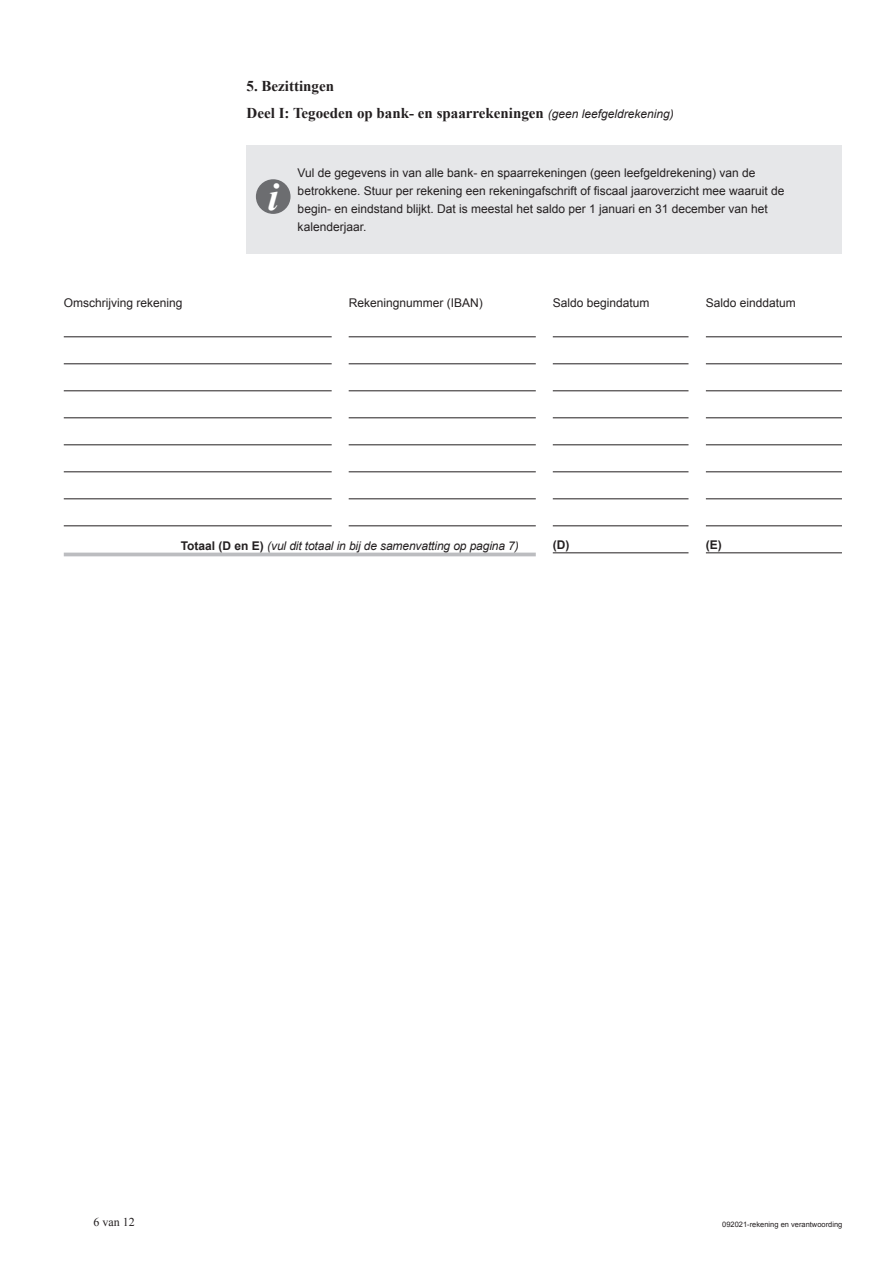
<style>
.page{position:relative;width:893px;height:1263px;background:#fff}
.page>*{position:absolute;margin:0;border:0;box-sizing:border-box;transform-origin:0 0}
.t1{font:italic 700 39px "Times New Roman";color:#fff}
.Tussenkop_Times{font:700 15px "Times New Roman";color:#231f20}
.kader_tekst{font:12px/18px "Arial";color:#231f20}
.vraag_rechtslijnend{font:italic 12px "Arial";letter-spacing:-.01em;color:#231f20}
.t2{font:12px "Times New Roman";color:#231f20}
.t3{font:700 12px "Arial";color:#231f20}
.t4{font:7.5px "Arial";color:#231f20}
.s1{font-family:"Arial";font-weight:400;font-style:italic;font-size:12px}
.s2{font-weight:700;font-style:normal}
</style>
<div class="page">
<hr style="left:706px;top:337px;width:136px;height:1px;background:#231f20">
<hr style="left:706px;top:364px;width:136px;height:1px;background:#231f20">
<hr style="left:706px;top:391px;width:136px;height:1px;background:#231f20">
<hr style="left:706px;top:418px;width:136px;height:1px;background:#231f20">
<hr style="left:706px;top:445px;width:136px;height:1px;background:#231f20">
<hr style="left:706px;top:472px;width:136px;height:1px;background:#231f20">
<hr style="left:706px;top:499px;width:136px;height:1px;background:#231f20">
<hr style="left:706px;top:526px;width:136px;height:1px;background:#231f20">
<hr style="left:706px;top:553px;width:136px;height:1px;background:#231f20">
<hr style="left:553px;top:337px;width:135px;height:1px;background:#231f20">
<hr style="left:553px;top:364px;width:135px;height:1px;background:#231f20">
<hr style="left:553px;top:391px;width:135px;height:1px;background:#231f20">
<hr style="left:553px;top:418px;width:135px;height:1px;background:#231f20">
<hr style="left:553px;top:445px;width:135px;height:1px;background:#231f20">
<hr style="left:553px;top:472px;width:135px;height:1px;background:#231f20">
<hr style="left:553px;top:499px;width:135px;height:1px;background:#231f20">
<hr style="left:553px;top:526px;width:135px;height:1px;background:#231f20">
<hr style="left:553px;top:553px;width:135px;height:1px;background:#231f20">
<hr style="left:349px;top:337px;width:187px;height:1px;background:#231f20">
<hr style="left:349px;top:364px;width:187px;height:1px;background:#231f20">
<hr style="left:349px;top:391px;width:187px;height:1px;background:#231f20">
<hr style="left:349px;top:418px;width:187px;height:1px;background:#231f20">
<hr style="left:349px;top:445px;width:187px;height:1px;background:#231f20">
<hr style="left:349px;top:472px;width:187px;height:1px;background:#231f20">
<hr style="left:349px;top:499px;width:187px;height:1px;background:#231f20">
<hr style="left:349px;top:526px;width:187px;height:1px;background:#231f20">
<hr style="left:64px;top:337px;width:268px;height:1px;background:#231f20">
<hr style="left:64px;top:364px;width:268px;height:1px;background:#231f20">
<hr style="left:64px;top:391px;width:268px;height:1px;background:#231f20">
<hr style="left:64px;top:418px;width:268px;height:1px;background:#231f20">
<hr style="left:64px;top:445px;width:268px;height:1px;background:#231f20">
<hr style="left:64px;top:472px;width:268px;height:1px;background:#231f20">
<hr style="left:64px;top:499px;width:268px;height:1px;background:#231f20">
<hr style="left:64px;top:526px;width:268px;height:1px;background:#231f20">
<hr style="left:64px;top:553px;width:472px;height:3px;background:#bcbdc0">
<div style="left:247px;top:145px;width:595px;height:108px;background:#e6e7e9"></div>
<div style="left:256px;top:179px;width:35px;height:35px;background:#6c6d70;border-radius:50%"></div>
<h2 class="Tussenkop_Times" style="left:247px;top:76px;width:89px">5. Bezittingen</h2>
<h2 class="Tussenkop_Times" style="left:247px;top:103px;width:429px">Deel I: Tegoeden op bank- en spaarrekeningen <span class="s1">(geen leefgeldrekening)</span></h2>
<h1 class="t1" style="left:268px;top:170px;width:12px">i</h1>
<p class="kader_tekst" style="left:298px;top:164px;width:488px">Vul de gegevens in van alle bank- en spaarrekeningen (geen leefgeldrekening) van de betrokkene. Stuur per rekening een rekeningafschrift of fiscaal jaaroverzicht mee waaruit de begin- en eindstand blijkt. Dat is meestal het saldo per 1 januari en 31 december van het kalenderjaar.</p>
<p class="kader_tekst" style="left:64px;top:294px;width:120px">Omschrijving rekening</p>
<p class="kader_tekst" style="left:349px;top:294px;width:136px">Rekeningnummer (IBAN)</p>
<p class="kader_tekst" style="left:553px;top:294px;width:98px">Saldo begindatum</p>
<p class="kader_tekst" style="left:706px;top:294px;width:92px">Saldo einddatum</p>
<p class="vraag_rechtslijnend" style="left:181px;top:538px;width:339px"><span class="s2">Totaal (D en E)</span> (vul dit totaal in bij de samenvatting op pagina 7)</p>
<p class="t3" style="left:553px;top:537px;width:18px">(D)</p>
<p class="t3" style="left:706px;top:537px;width:17px">(E)</p>
<p class="t2" style="left:94px;top:1213px;width:43px">6 van 12</p>
<p class="t4" style="left:722px;top:1219px;width:122px">092021-rekening en verantwoording</p>
</div>
